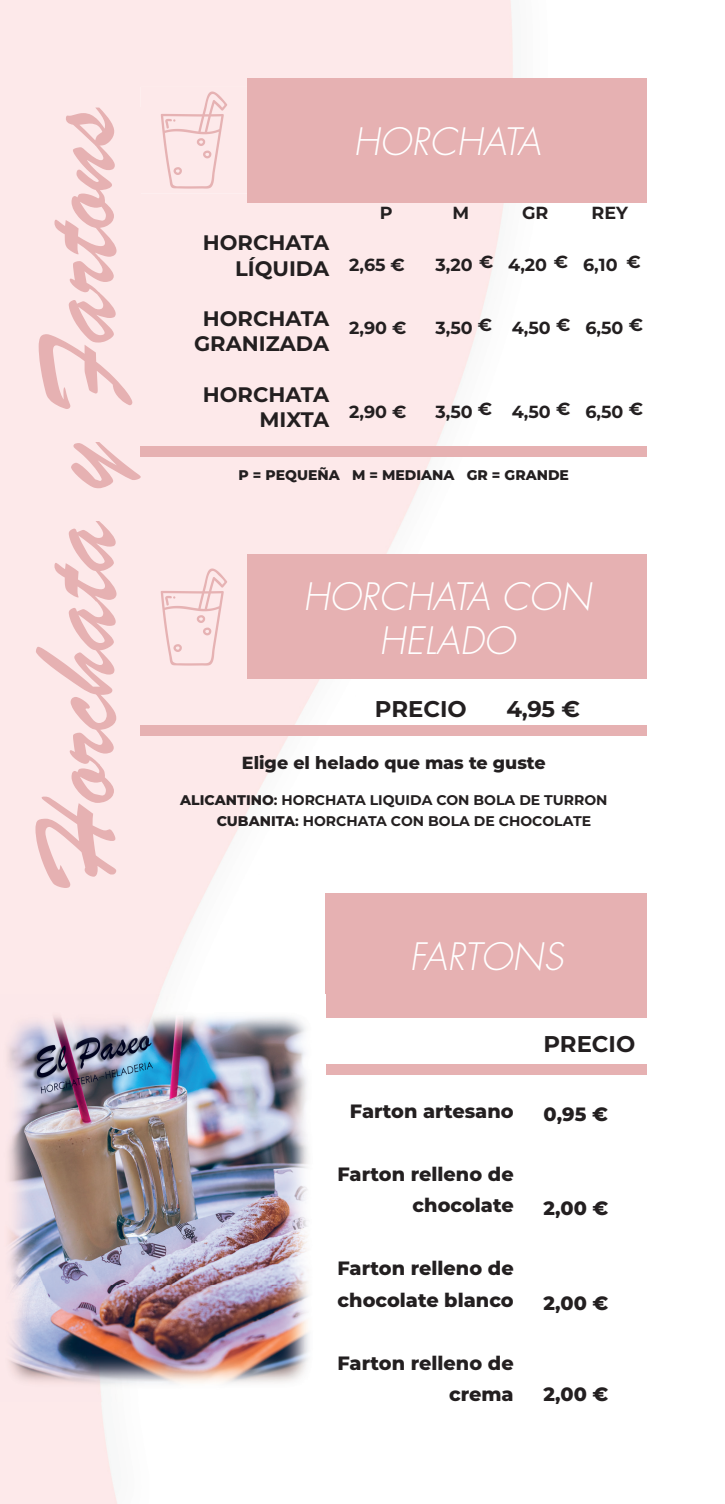
<style>
.page{position:relative;width:725px;height:1504px;background:#fff}
.page>*{position:absolute;margin:0;border:0;box-sizing:border-box;transform-origin:0 0}
.t1{font:120.75px "Brush Script";letter-spacing:-.01em;color:#e6b1b2}
.t2{font:italic 300 36.75px/44.1px "Futura";color:#fff;text-align:center}
.t3{font:700 22.75px "Montserrat";color:#231f20}
.t4{font:700 21px/25.2px "Montserrat";color:#231f20;text-align:right}
.t5{font:800 19.25px/31.5px "Montserrat";color:#231f20;text-align:right}
.t6{font:700 17.5px "Montserrat";color:#231f20}
.t7{font:800 17.5px "Montserrat";color:#231f20}
.t8{font:700 14px/21px "Montserrat";color:#231f20}
.t9{font:800 14px "Montserrat";color:#231f20}
.s1{font-weight:800}
</style>
<div class="page">
<img style="left:140px;top:87px;width:107px;height:106px">
<img style="left:140px;top:107px;width:1px;height:86px">
<div style="left:247px;top:78px;width:399px;height:124px;background:#e6b1b2"></div>
<div style="left:140px;top:446px;width:506px;height:11px;background:#e6b1b2"></div>
<img style="left:141px;top:563px;width:106px;height:107px">
<img style="left:140px;top:563px;width:1px;height:107px">
<div style="left:140px;top:725px;width:506px;height:10px;background:#e6b1b2"></div>
<div style="left:247px;top:554px;width:399px;height:125px;background:#e6b1b2"></div>
<div style="left:325px;top:892px;width:321px;height:125px;background:#e6b1b2"></div>
<div style="left:325px;top:1063px;width:321px;height:11px;background:#e6b1b2"></div>
<img style="left:0;top:994px;width:312px;height:407px">
<h1 class="t1" style="left:3px;top:881px;width:775px;rotate:-90deg">Horchata y Fartons</h1>
<h2 class="t2" style="left:353px;top:120px;width:188px">HORCHATA</h2>
<p class="t4" style="left:203px;top:229px;width:128px">HORCHATA<br>LÍQUIDA</p>
<p class="t4" style="left:194px;top:305px;width:136px;text-align:center">HORCHATA<br>GRANIZADA</p>
<p class="t4" style="left:203px;top:380px;width:128px">HORCHATA<br>MIXTA</p>
<p class="t6" style="left:380px;top:201px;width:14px">P</p>
<p class="t6" style="left:452px;top:201px;width:18px">M</p>
<p class="t6" style="left:522px;top:201px;width:28px">GR</p>
<p class="t6" style="left:591px;top:201px;width:38px">REY</p>
<p class="t6" style="left:349px;top:252px;width:57px">2,65 €</p>
<p class="t6" style="left:435px;top:252px;width:207px">3,20 € 4,20 € 6,10 €</p>
<p class="t6" style="left:349px;top:315px;width:59px">2,90 €</p>
<p class="t6" style="left:435px;top:315px;width:209px">3,50 € 4,50 € 6,50 €</p>
<p class="t6" style="left:349px;top:399px;width:59px">2,90 €</p>
<p class="t6" style="left:435px;top:399px;width:209px">3,50 € 4,50 € 6,50 €</p>
<p class="t9" style="left:238px;top:465px;width:332px">P = PEQUEÑA M = MEDIANA GR = GRANDE</p>
<h2 class="t2" style="left:303px;top:574px;width:289px">HORCHATA CON<br>HELADO</h2>
<p class="t3" style="left:374px;top:692px;width:93px">PRECIO</p>
<p class="t3" style="left:506px;top:692px;width:75px">4,95 €</p>
<p class="t7" style="left:242px;top:749px;width:305px">Elige el helado que mas te guste</p>
<p class="t8" style="left:216px;top:789px;width:392px;text-indent:-36px"><span class="s1">ALICANTINO</span>: HORCHATA LIQUIDA CON BOLA DE TURRON<br><span class="s1">CUBANITA</span>: HORCHATA CON BOLA DE CHOCOLATE</p>
<h2 class="t2" style="left:409px;top:935px;width:155px">FARTONS</h2>
<p class="t5" style="left:350px;top:1093px;width:165px">Farton artesano</p>
<p class="t5" style="left:337px;top:1156px;width:178px">Farton relleno de chocolate</p>
<p class="t5" style="left:337px;top:1251px;width:178px;text-align:left">Farton relleno de chocolate blanco</p>
<p class="t5" style="left:337px;top:1345px;width:178px">Farton relleno de crema</p>
<p class="t3" style="left:543px;top:1027px;width:93px">PRECIO</p>
<p class="t5" style="left:543px;top:1097px;width:66px">0,95 €</p>
<p class="t5" style="left:543px;top:1191px;width:66px">2,00 €</p>
<p class="t5" style="left:543px;top:1286px;width:66px">2,00 €</p>
<p class="t5" style="left:543px;top:1377px;width:66px">2,00 €</p>
</div>
